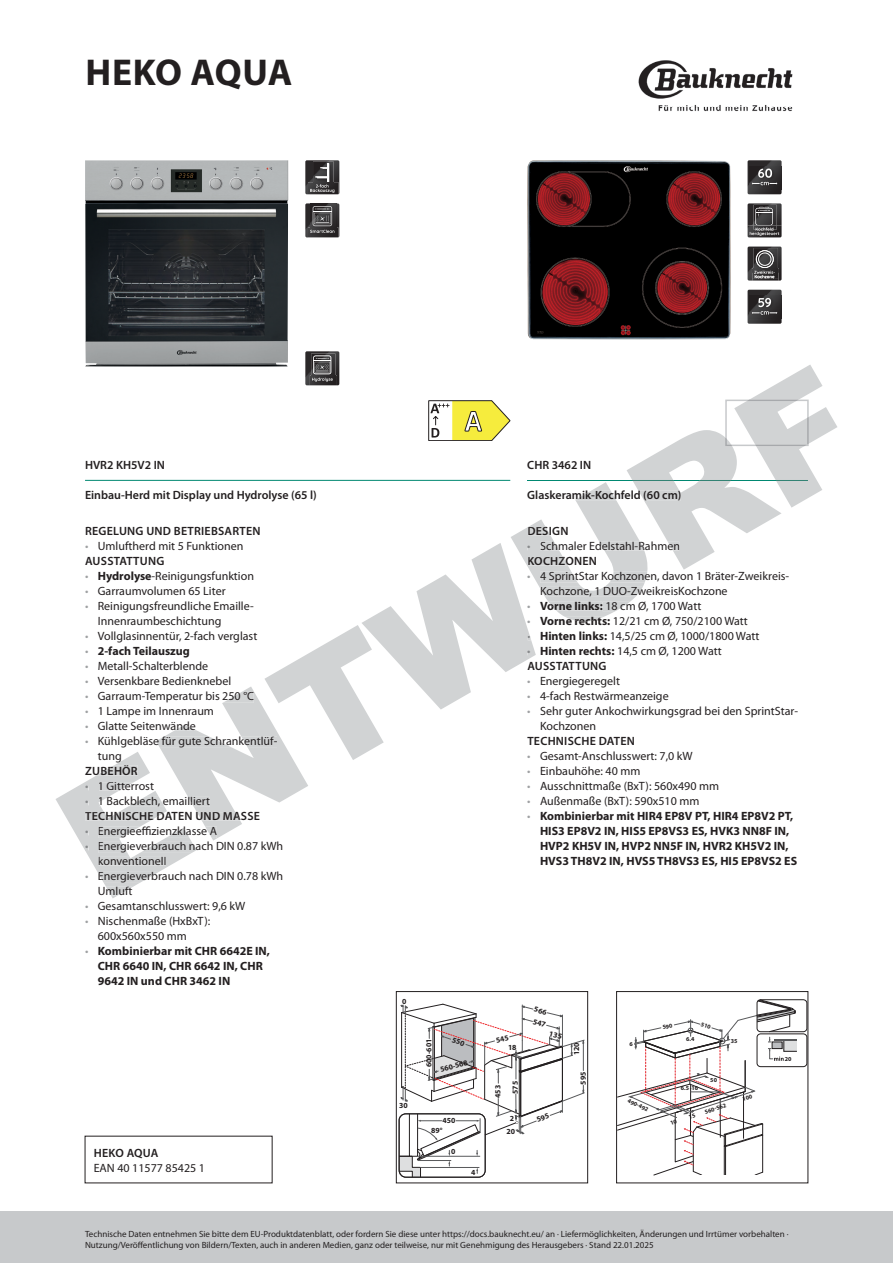
<style>
.page{position:relative;width:893px;height:1263px;background:#fff}
.page>*{position:absolute;margin:0;border:0;box-sizing:border-box;transform-origin:0 0}
.t1{font:700 37.5px "Myriad Pro";letter-spacing:.005em;color:#231f20}
.t2{font:12px/15px "Myriad Pro";color:#231f20}
.t3{font:700 12px/15px "Myriad Pro";color:#231f20}
.t4{font:600 12px "Myriad Pro";letter-spacing:.015em;color:#231f20}
.t5{font:12px/15px "Myriad Pro";color:#9ea0a2}
.t6{font:12px/15px "Myriad Pro";color:#888a8c}
.t7{font:9px/11.2px "Myriad Pro";color:#231f20}
.t8{font:700 7.8px "Myriad Pro";color:#231f20}
.t9{font:700 6px "Myriad Pro";color:#231f20}
.s1{color:#9ea0a2}
.s2{font-weight:600}
.s3{font-weight:700}
.s4{font-weight:400;color:#9ea0a2}
.s5{color:#888a8c}
</style>
<div class="page">
<div style="left:0;top:1212px;width:893px;height:51px;background:#c7c9cb"></div>
<img style="left:638px;top:60px;width:155px;height:52px">
<img style="left:85px;top:160px;width:203px;height:191px">
<svg style="left:305px;top:160px;width:34px;height:35px"></svg>
<svg style="left:305px;top:203px;width:34px;height:34px"></svg>
<div style="left:396px;top:991px;width:192px;height:192px;border:1px solid #231f20"></div>
<img style="left:527px;top:160px;width:204px;height:179px">
<svg style="left:748px;top:160px;width:34px;height:34px"></svg>
<img style="left:748px;top:236px;width:34px;height:1px">
<svg style="left:748px;top:203px;width:34px;height:33px"></svg>
<svg style="left:748px;top:247px;width:34px;height:34px"></svg>
<svg style="left:748px;top:290px;width:34px;height:34px"></svg>
<div style="left:757px;top:1034px;width:50px;height:33px;border:1px solid #231f20;border-radius:4px"></div>
<div style="left:757px;top:999px;width:50px;height:33px;border:1px solid #231f20;border-radius:4px"></div>
<div style="left:616px;top:991px;width:192px;height:192px;border:1px solid #231f20"></div>
<svg style="left:55px;top:351px;width:782px;height:547px"></svg>
<hr style="left:776px;top:480px;width:32px;height:1px;background:#327c6d">
<svg style="left:399px;top:1004px;width:186px;height:173px"></svg>
<svg style="left:617px;top:999px;width:180px;height:176px"></svg>
<h1 class="t1" style="left:85px;top:48px;width:208px">HEKO AQUA</h1>
<p class="t4" style="left:85px;top:459px;width:81px">HVR2 KH5V2 IN</p>
<p class="t4" style="left:85px;top:489px;width:233px">Einbau-Herd mit Display und Hydrolyse (65 l)</p>
<p class="t4" style="left:85px;top:525px;width:177px">REGELUNG UND BETRIEBSARTEN</p>
<p class="t2" style="left:85px;top:539px;width:160px"><span class="s1">•</span> Umluftherd mit 5 Funktionen<br><span class="s2">AUSSTATTUNG</span></p>
<p class="t2" style="left:85px;top:569px;width:170px"><span class="s1">•</span> <span class="s3">Hydrolyse</span>-Reinigungsfunktion</p>
<p class="t2" style="left:85px;top:584px;width:142px"><span class="s1">•</span> Garraumvolumen 65 Liter</p>
<p class="t2" style="left:98px;top:599px;width:158px;text-indent:-13px"><span class="s1">•</span> Reinigungsfreundliche Email le-<br>Innenraumbeschichtung</p>
<p class="t2" style="left:85px;top:629px;width:174px"><span class="s1">•</span> Vollglasinnentür, 2-fach verglast</p>
<p class="t3" style="left:85px;top:643px;width:106px"><span class="s4">•</span> 2-fach Teilauszug</p>
<p class="t2" style="left:85px;top:659px;width:125px"><span class="s1">•</span> Metall-Schalterblende</p>
<p class="t2" style="left:85px;top:674px;width:148px"><span class="s1">•</span> Versenkbare Bedienknebel <span class="s1">•</span></p>
<p class="t2" style="left:85px;top:704px;width:130px"><span class="s1">•</span> 1 Lampe im Innenraum <span class="s1">•<br>•</span></p>
<p class="t2" style="left:98px;top:689px;width:158px">Garraum-Temperatur bis 250 °C</p>
<p class="t2" style="left:98px;top:719px;width:181px">Glatte Seitenwände<br>Kühlgebläse für gute Schrankentlüf-</p>
<p class="t2" style="left:98px;top:749px;width:25px">tung</p>
<p class="t4" style="left:85px;top:765px;width:54px">ZUBEHÖR</p>
<p class="t2" style="left:85px;top:779px;width:70px"><span class="s5">•</span> 1 Gitterrost <span class="s5">•</span></p>
<p class="t6" style="left:85px;top:824px;width:5px">•</p>
<p class="t2" style="left:142px;top:824px;width:11px">f</p>
<p class="t2" style="left:98px;top:839px;width:187px;text-indent:-13px"><span class="s5">•</span> Energieverbrauch nach DIN 0.87 kWh konventionell<br>Energieverbrauch nach DIN 0.78 kWh<br>Umluft</p>
<p class="t2" style="left:98px;top:794px;width:114px">1 Backblech, emailliert</p>
<p class="t4" style="left:85px;top:810px;width:176px">TECHNISCHE DATEN UND MASSE</p>
<p class="t2" style="left:98px;top:824px;width:121px">Energieeffizienzklasse A</p>
<p class="t2" style="left:142px;top:824px;width:11px">f</p>
<p class="t5" style="left:85px;top:869px;width:5px">•</p>
<p class="t2" style="left:85px;top:899px;width:162px"><span class="s1">•</span> Gesamtanschlusswert: 9,6 kW</p>
<p class="t2" style="left:98px;top:914px;width:114px;text-indent:-13px"><span class="s1">•</span> Nischenmaße (HxBxT):<br>600x560x550 mm</p>
<p class="t3" style="left:98px;top:943px;width:174px;text-indent:-13px"><span class="s4">•</span> Kombinierbar mit CHR 6642E IN,<br>CHR 6640 IN, CHR 6642 IN, CHR<br>9642 IN und CHR 3462 IN</p>
<p class="t4" style="left:94px;top:1146px;width:66px">HEKO AQUA</p>
<p class="t2" style="left:94px;top:1160px;width:113px">EAN 40 11577 85425 1</p>
<p class="t4" style="left:527px;top:459px;width:65px">CHR 3462 IN</p>
<p class="t4" style="left:527px;top:489px;width:156px">Glaskeramik-Kochfeld (60 cm)</p>
<p class="t4" style="left:527px;top:525px;width:43px">DESIGN</p>
<p class="t6" style="left:527px;top:539px;width:5px">•</p>
<p class="t4" style="left:527px;top:555px;width:71px">KOCHZONEN</p>
<p class="t2" style="left:540px;top:569px;width:251px">4 SprintStar Kochzonen, davon 1 Bräter-Zweikreis-<br>Kochzone, 1 DUO-ZweikreisKochzone<br><span class="s3">Vorne links:</span> 18 cm Ø, 1700 Watt</p>
<p class="t2" style="left:540px;top:539px;width:142px">Schmaler Edelstahl-Rahmen</p>
<p class="t5" style="left:527px;top:569px;width:5px">•</p>
<p class="t5" style="left:527px;top:599px;width:5px">• •</p>
<p class="t2" style="left:540px;top:614px;width:209px"><span class="s3">Vorne rechts:</span> 12/21 cm Ø, 750/2100 Watt</p>
<p class="t2" style="left:540px;top:629px;width:221px"><span class="s3">Hinten links:</span> 14,5/25 cm Ø, 1000/1800 Watt</p>
<p class="t2" style="left:540px;top:644px;width:183px"><span class="s3">Hinten rechts:</span> 14,5 cm Ø, 1200 Watt</p>
<p class="t4" style="left:527px;top:660px;width:81px">AUSSTATTUNG</p>
<p class="t2" style="left:527px;top:674px;width:94px"><span class="s1">•</span> Energiegeregelt</p>
<p class="t2" style="left:527px;top:689px;width:143px"><span class="s1">•</span> 4-fach Restwärmeanzeige</p>
<p class="t2" style="left:540px;top:704px;width:260px;text-indent:-13px"><span class="s1">•</span> Sehr guter Ankochwirkungsgrad bei den SprintStar-<br>Kochzonen</p>
<p class="t4" style="left:527px;top:735px;width:109px">TECHNISCHE DATEN</p>
<p class="t2" style="left:527px;top:749px;width:167px"><span class="s1">•</span> Gesamt-Anschlusswert: 7,0 kW</p>
<p class="t2" style="left:527px;top:764px;width:115px"><span class="s1">•</span> Einbauhöhe: 40 mm</p>
<p class="t2" style="left:527px;top:779px;width:193px"><span class="s1">•</span> Ausschnittmaße (BxT): 560x490 mm</p>
<p class="t2" style="left:527px;top:794px;width:174px"><span class="s1">•</span> Außenmaße (BxT): 590x510 mm</p>
<p class="t3" style="left:540px;top:808px;width:259px;text-indent:-13px"><span class="s4">•</span> Kombinierbar mit HIR4 EP8V PT, HIR4 EP8V2 PT, HIS3 EP8V2 IN, HIS5 EP8VS3 ES, HVK3 NN8F IN, HVP2 KH5V IN, HVP2 NN5F IN, HVR2 KH5V2 IN, HVS3 TH8V2 IN, HVS5 TH8VS3 ES, HI5 EP8VS2 ES</p>
<p class="t6" style="left:527px;top:629px;width:5px">• •</p>
<p class="t8" style="left:402px;top:996px;width:6px">0</p>
<p class="t8" style="left:399px;top:1100px;width:10px">30</p>
<p class="t8" style="left:424px;top:1067px;width:30px;rotate:-90deg">600-601</p>
<p class="t8" style="left:439px;top:1065px;width:30px;rotate:-16deg">560-568</p>
<p class="t8" style="left:443px;top:1115px;width:14px">450</p>
<p class="t8" style="left:431px;top:1125px;width:13px">89°</p>
<p class="t8" style="left:451px;top:1146px;width:6px">0</p>
<p class="t8" style="left:471px;top:1167px;width:6px">4</p>
<p class="t8" style="left:508px;top:1043px;width:10px">18</p>
<p class="t8" style="left:493px;top:1098px;width:14px;rotate:-90deg">453</p>
<p class="t8" style="left:510px;top:1094px;width:14px;rotate:-90deg">575</p>
<p class="t8" style="left:510px;top:1114px;width:6px">2</p>
<p class="t8" style="left:507px;top:1126px;width:10px">20</p>
<p class="t8" style="left:572px;top:1055px;width:14px;rotate:-90deg">120</p>
<p class="t8" style="left:578px;top:1085px;width:14px;rotate:-90deg">595</p>
<p class="t9" style="left:630px;top:1097px;width:24px;rotate:25deg">490-492</p>
<p class="t9" style="left:686px;top:1035px;width:10px">6.4</p>
<p class="t9" style="left:681px;top:1084px;width:19px">6.5 16</p>
<p class="t9" style="left:710px;top:1076px;width:8px">50</p>
<p class="t9" style="left:704px;top:1108px;width:24px;rotate:-18deg">560-562</p>
<p class="t9" style="left:785px;top:1055px;width:8px">20</p>
<p class="t7" style="left:85px;top:1228px;width:705px">Technische Daten entnehmen Sie bitte dem EU-Produktdatenblatt, oder fordern Sie diese unter https://docs.bauknecht.eu/ an · Liefermöglichkeiten, Änderungen und Irrtümer vorbehalten ·<br>Nutzung/Veröffentlichung von Bildern/Texten, auch in anderen Medien, ganz oder teilweise, nur mit Genehmigung des Herausgebers · Stand 22.01.2025</p>
</div>
